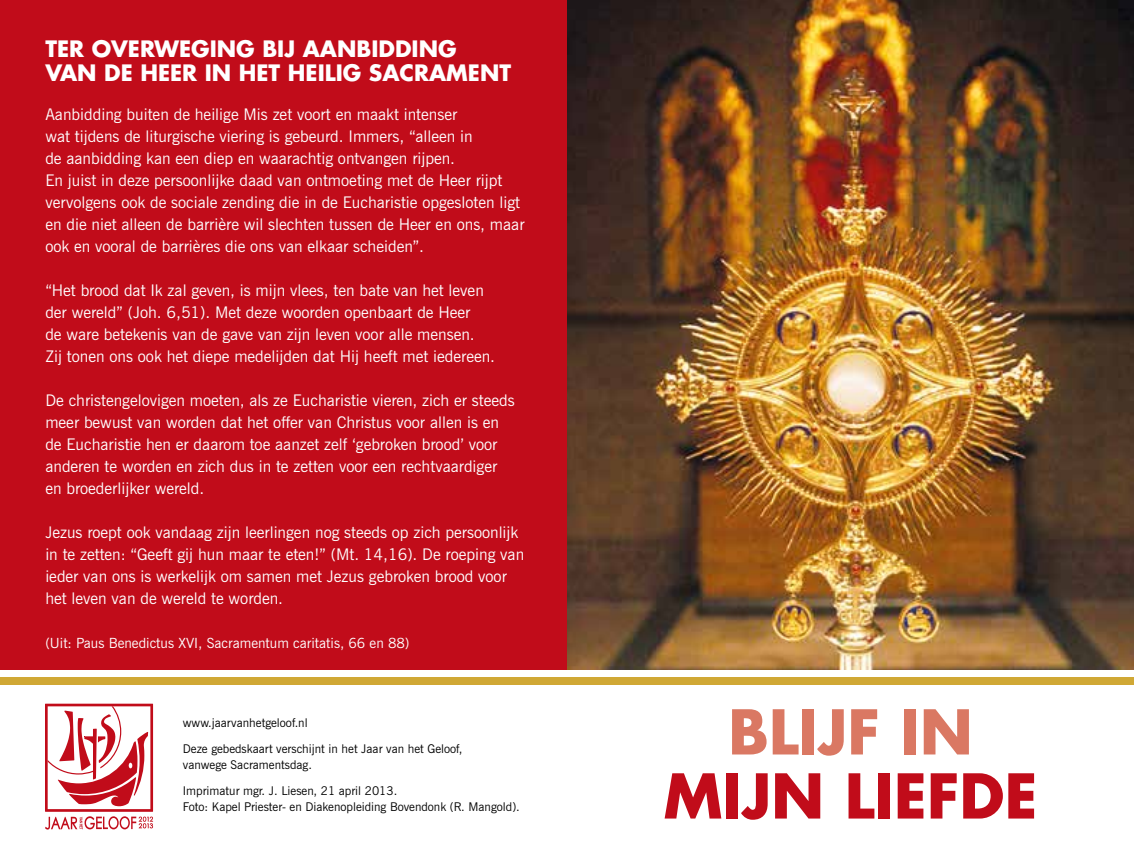
<style>
.page{position:relative;width:1134px;height:851px;background:#fff}
.page>*{position:absolute;margin:0;border:0;box-sizing:border-box;transform-origin:0 0}
.t1{font:700 60px "Futura";color:#c10c1a}
.t2{font:700 60px "Futura";color:#da7863}
.t3{font:700 22px/24px "Futura";color:#fff}
.t4{font:16px/22px "News Gothic BT";color:#fff}
.t5{font:14px "News Gothic BT";color:#fff}
.t6{font:12px/26px "News Gothic BT";color:#000}
</style>
<div class="page">
<div style="left:566px;top:677px;width:568px;height:7px;background:#d0a835"></div>
<div style="left:0;top:677px;width:566px;height:7px;background:#d0a835"></div>
<img style="left:566px;top:0;width:568px;height:669px">
<div style="left:0;top:0;width:566px;height:669px;background:#c10c1a"></div>
<svg style="left:45px;top:703px;width:108px;height:126px"></svg>
<h2 class="t3" style="left:45px;top:36px;width:467px">TER OVERWEGING BIJ AANBIDDING<br>VAN DE HEER IN HET HEILIG SACRAMENT</h2>
<p class="t4" style="left:45px;top:103px;width:481px">Aanbidding buiten de heilige Mis zet voort en maakt intenser<br>wat tijdens de liturgische viering is gebeurd. Immers, “alleen in<br>de aanbidding kan een diep en waarachtig ontvangen rijpen.<br>En juist in deze persoonlijke daad van ontmoeting met de Heer rijpt vervolgens ook de sociale zending die in de Eucharistie opgesloten ligt en die niet alleen de barrière wil slechten tussen de Heer en ons, maar ook en vooral de barrières die ons van elkaar scheiden”.</p>
<p class="t4" style="left:45px;top:279px;width:451px">“Het brood dat Ik zal geven, is mijn vlees, ten bate van het leven der wereld” (Joh. 6,51). Met deze woorden openbaart de Heer<br>de ware betekenis van de gave van zijn leven voor alle mensen.<br>Zij tonen ons ook het diepe medelijden dat Hij heeft met iedereen.</p>
<p class="t4" style="left:45px;top:389px;width:471px">De christengelovigen moeten, als ze Eucharistie vieren, zich er steeds meer bewust van worden dat het offer van Christus voor allen is en de Eucharistie hen er daarom toe aanzet zelf ‘gebroken brood’ voor anderen te worden en zich dus in te zetten voor een rechtvaardiger en broederlijker wereld.</p>
<p class="t4" style="left:45px;top:521px;width:480px">Jezus roept ook vandaag zijn leerlingen nog steeds op zich persoonlijk in te zetten: “Geeft gij hun maar te eten!” (Mt. 14,16). De roeping van ieder van ons is werkelijk om samen met Jezus gebroken brood voor het leven van de wereld te worden.</p>
<p class="t5" style="left:45px;top:634px;width:366px">(Uit: Paus Benedictus XVI, Sacramentum caritatis, 66 en 88)</p>
<p class="t6" style="left:183px;top:709px;width:281px">www.jaarvanhetgeloof.nl<br>Deze gebedskaart verschijnt in het Jaar van het Geloof,</p>
<p class="t6" style="left:183px;top:751px;width:216px">vanwege Sacramentsdag.<br>Imprimatur mgr. J. Liesen, 21 april 2013.</p>
<p class="t6" style="left:183px;top:793px;width:338px">Foto: Kapel Priester- en Diakenopleiding Bovendonk (R. Mangold).</p>
<h1 class="t2" style="left:728px;top:690px;width:246px">BLIJF IN</h1>
<h1 class="t1" style="left:663px;top:754px;width:375px">MIJN LIEFDE</h1>
</div>
